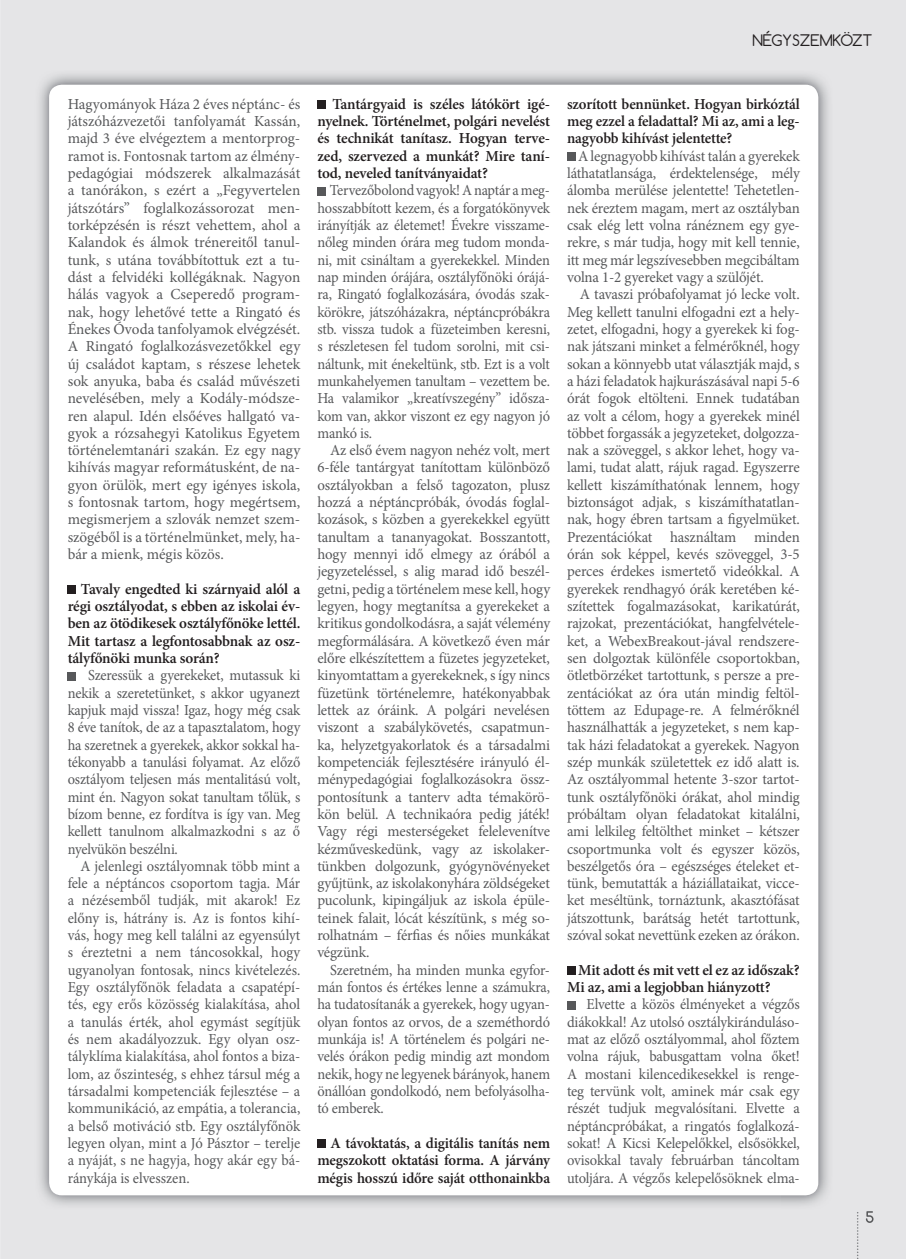
<style>
.page{position:relative;width:906px;height:1259px;background:#fff}
.page>*{position:absolute;margin:0;border:0;box-sizing:border-box;transform-origin:0 0}
.t1{font:15.3px/17.2px "Minion Pro";letter-spacing:-.01em;color:#57585a;text-align:justify}
.t2{font:15.3px/17.2px "Minion Pro";letter-spacing:-.01em;color:#57585a;text-align:justify;scale:.94 1}
.t3{font:15.3px/17.2px "Minion Pro";letter-spacing:-.01em;color:#57585a;text-align:justify;scale:.95 1}
.t4{font:600 15.3px/17.2px "Minion Pro";letter-spacing:-.01em;color:#231f20;text-align:justify}
.t5{font:15px "Comfortaa";color:#231f20}
</style>
<div class="page">
<div style="left:0;top:0;width:905px;height:1258px;background:#e5e5e7"></div>
<img style="left:35px;top:71px;width:797px;height:1138px">
<div style="left:49px;top:85px;width:768px;height:1110px;background:#fff;border-radius:13px"></div>
<div style="left:68px;top:585px;width:8px;height:8px;background:#231f20"></div>
<div style="left:68px;top:671px;width:8px;height:9px;background:#57585a"></div>
<div style="left:317px;top:100px;width:9px;height:9px;background:#231f20"></div>
<div style="left:317px;top:187px;width:9px;height:8px;background:#57585a"></div>
<div style="left:317px;top:1139px;width:9px;height:8px;background:#231f20"></div>
<div style="left:566px;top:152px;width:9px;height:9px;background:#57585a"></div>
<div style="left:566px;top:966px;width:9px;height:8px;background:#231f20"></div>
<div style="left:566px;top:1000px;width:9px;height:9px;background:#57585a"></div>
<svg style="left:865px;top:1210px;width:8px;height:12px"></svg>
<svg style="left:856px;top:1211px;width:2px;height:47px"></svg>
<p class="t5" style="left:752px;top:34px;width:122px">NÉGYSZEMKÖZT</p>
<p class="t1" style="left:68px;top:96px;width:234px">Hagyományok Háza 2 éves néptánc- és játszóházvezetői tanfolyamát Kassán, majd 3 éve elvégeztem a mentorprog&shy;ramot is. Fontosnak tartom az élmény&shy;pedagógiai módszerek alkalmazását a tanórákon, s ezért a „Fegyvertelen játszótárs” foglalkozássorozat men&shy;torképzésén is részt vehettem, ahol a Kalandok és álmok trénereitől tanul&shy;tunk, s utána továbbítottuk ezt a tu&shy;dást a felvidéki kollégáknak. Nagyon hálás vagyok a Cseperedő program&shy;nak, hogy lehetővé tette a Ringató és Énekes Óvoda tanfolyamok elvégzését.<br>A Ringató foglalkozásvezetőkkel egy új családot kaptam, s részese lehetek sok anyuka, baba és család művészeti nevelésében, mely a Kodály-módsze&shy;ren alapul. Idén elsőéves hallgató va&shy;gyok a rózsahegyi Katolikus Egyetem történelemtanári szakán. Ez egy nagy kihívás magyar reformátusként, de na&shy;gyon örülök, mert egy igényes iskola, s fontosnak tartom, hogy megértsem, megismerjem a szlovák nemzet szem&shy;szögéből is a történelmünket, mely, ha&shy;bár a mienk, mégis közös.</p>
<p class="t4" style="left:68px;top:581px;width:234px;text-indent:13px">Tavaly engedted ki szárnyaid alól a régi osztályodat, s ebben az iskolai év&shy;ben az ötödikesek osztályfőnöke lettél.<br>Mit tartasz a legfontosabbnak az osz&shy;tályfőnöki munka során?</p>
<p class="t2" style="left:68px;top:668px;width:249px;text-indent:20px">Szeressük a gyerekeket, mutassuk ki nekik a szeretetünket, s akkor ugyanezt kapjuk majd vissza! Igaz, hogy még csak 8 éve tanítok, de az a tapasztalatom, hogy ha szeretnek a gyerekek, akkor sokkal ha&shy;tékonyabb a tanulási folyamat. Az előző osztályom teljesen más mentalitású volt, mint én. Nagyon sokat tanultam tőlük, s bízom benne, ez fordítva is így van. Meg kellett tanulnom alkalmazkodni s az ő nyelvükön beszélni.</p>
<p class="t3" style="left:68px;top:858px;width:246px;text-indent:13px">A jelenlegi osztályomnak több mint a fele a néptáncos csoportom tagja. Már a nézésemből tudják, mit akarok! Ez előny is, hátrány is. Az is fontos kihí&shy;vás, hogy meg kell találni az egyensúlyt s éreztetni a nem táncosokkal, hogy ugyanolyan fontosak, nincs kivételezés.<br>Egy osztályfőnök feladata a csapatépí&shy;tés, egy erős közösség kialakítása, ahol a tanulás érték, ahol egymást segítjük és nem akadályozzuk. Egy olyan osz&shy;tályklíma kialakítása, ahol fontos a biza&shy;lom, az őszinteség, s ehhez társul még a társadalmi kompetenciák fejlesztése – a kommunikáció, az empátia, a tolerancia, a belső motiváció stb. Egy osztályfőnök legyen olyan, mint a Jó Pásztor – terelje a nyáját, s ne hagyja, hogy akár egy bá&shy;ránykája is elvesszen.</p>
<p class="t4" style="left:317px;top:96px;width:234px;text-indent:15px">Tantárgyaid is széles látókört igé&shy;nyelnek. Történelmet, polgári nevelést és technikát tanítasz. Hogyan terve&shy;zed, szervezed a munkát? Mire taní&shy;tod, neveled tanítványaidat?</p>
<p class="t2" style="left:317px;top:183px;width:249px;text-indent:12px">Tervezőbolond vagyok! A naptár a meg&shy;hosszabbított kezem, és a forgatókönyvek irányítják az életemet! Évekre visszame&shy;nőleg minden órára meg tudom monda&shy;ni, mit csináltam a gyerekekkel. Minden nap minden órájára, osztályfőnöki órájá&shy;ra, Ringató foglalkozására, óvodás szak&shy;körökre, játszóházakra, néptáncpróbákra stb. vissza tudok a füzeteimben keresni, s részletesen fel tudom sorolni, mit csi&shy;náltunk, mit énekeltünk, stb. Ezt is a volt munkahelyemen tanultam – vezettem be.<br>Ha valamikor „kreatívszegény” idősza&shy;kom van, akkor viszont ez egy nagyon jó mankó is.</p>
<p class="t1" style="left:317px;top:443px;width:234px;text-indent:13px">Az első évem nagyon nehéz volt, mert 6-féle tantárgyat tanítottam különböző osztályokban a felső tagozaton, plusz hozzá a néptáncpróbák, óvodás foglal&shy;kozások, s közben a gyerekekkel együtt tanultam a tananyagokat. Bosszantott, hogy mennyi idő elmegy az órából a jegyzeteléssel, s alig marad idő beszél&shy;getni, pedig a történelem mese kell, hogy legyen, hogy megtanítsa a gyerekeket a kritikus gondolkodásra, a saját vélemény megformálására. A következő éven már előre elkészítettem a füzetes jegyzeteket, kinyomtattam a gyerekeknek, s így nincs füzetünk történelemre, hatékonyabbak lettek az óráink. A polgári nevelésen viszont a szabálykövetés, csapatmun&shy;ka, helyzetgyakorlatok és a társadalmi kompetenciák fejlesztésére irányuló él&shy;ménypedagógiai foglalkozásokra össz&shy;pontosítunk a tanterv adta témakörö&shy;kön belül. A technikaóra pedig játék!<br>Vagy régi mesterségeket felelevenítve kézműveskedünk, vagy az iskolaker&shy;tünkben dolgozunk, gyógynövényeket gyűjtünk, az iskolakonyhára zöldségeket pucolunk, kipingáljuk az iskola épüle&shy;teinek falait, lócát készítünk, s még so&shy;rolhatnám – férfias és nőies munkákat végzünk.</p>
<p class="t2" style="left:317px;top:962px;width:249px;text-indent:13px">Szeretném, ha minden munka egyfor&shy;mán fontos és értékes lenne a számukra, ha tudatosítanák a gyerekek, hogy ugyan&shy;olyan fontos az orvos, de a szeméthordó munkája is! A történelem és polgári ne&shy;velés órákon pedig mindig azt mondom nekik, hogy ne legyenek bárányok, hanem önállóan gondolkodó, nem befolyásolha&shy;tó emberek.</p>
<p class="t4" style="left:317px;top:1135px;width:234px;text-indent:13px">A távoktatás, a digitális tanítás nem megszokott oktatási forma. A járvány mégis hosszú időre saját otthonainkba</p>
<p class="t4" style="left:566px;top:96px;width:234px">szorított bennünket. Hogyan birkóztál meg ezzel a feladattal? Mi az, ami a leg&shy;nagyobb kihívást jelentette?</p>
<p class="t1" style="left:566px;top:148px;width:234px;text-indent:11px">A legnagyobb kihívást talán a gyerekek láthatatlansága, érdektelensége, mély álomba merülése jelentette! Tehetetlen&shy;nek éreztem magam, mert az osztályban csak elég lett volna ránéznem egy gye&shy;rekre, s már tudja, hogy mit kell tennie, itt meg már legszívesebben megcibáltam volna 1-2 gyereket vagy a szülőjét.</p>
<p class="t1" style="left:566px;top:287px;width:234px;text-indent:13px">A tavaszi próbafolyamat jó lecke volt.<br>Meg kellett tanulni elfogadni ezt a hely&shy;zetet, elfogadni, hogy a gyerekek ki fog&shy;nak játszani minket a felmérőknél, hogy sokan a könnyebb utat választják majd, s a házi feladatok hajkurászásával napi 5-6 órát fogok eltölteni. Ennek tudatában az volt a célom, hogy a gyerekek minél többet forgassák a jegyzeteket, dolgozza&shy;nak a szöveggel, s akkor lehet, hogy va&shy;lami, tudat alatt, rájuk ragad. Egyszerre kellett kiszámíthatónak lennem, hogy biztonságot adjak, s kiszámíthatatlan&shy;nak, hogy ébren tartsam a figyelmüket.<br>Prezentációkat használtam minden órán sok képpel, kevés szöveggel, 3-5 perces érdekes ismertető videókkal. A gyerekek rendhagyó órák keretében ké&shy;szítettek fogalmazásokat, karikatúrát, rajzokat, prezentációkat, hangfelvétele&shy;ket, a WebexBreakout-jával rendszere&shy;sen dolgoztak különféle csoportokban, ötletbörzéket tartottunk, s persze a pre&shy;zentációkat az óra után mindig feltöl&shy;töttem az Edupage-re. A felmérőknél használhatták a jegyzeteket, s nem kap&shy;tak házi feladatokat a gyerekek. Nagyon szép munkák születettek ez idő alatt is.<br>Az osztályommal hetente 3-szor tartot&shy;tunk osztályfőnöki órákat, ahol mindig próbáltam olyan feladatokat kitalálni, ami lelkileg feltölthet minket – kétszer csoportmunka volt és egyszer közös, beszélgetős óra – egészséges ételeket et&shy;tünk, bemutatták a háziállataikat, vicce&shy;ket meséltünk, tornáztunk, akasztófásat játszottunk, barátság hetét tartottunk, szóval sokat nevettünk ezeken az órákon.</p>
<p class="t4" style="left:567px;top:962px;width:234px;text-indent:11px">Mit adott és mit vett el ez az időszak?<br>Mi az, ami a legjobban hiányzott?</p>
<p class="t3" style="left:566px;top:996px;width:246px;text-indent:19px">Elvette a közös élményeket a végzős diákokkal! Az utolsó osztálykiránduláso&shy;mat az előző osztályommal, ahol főztem volna rájuk, babusgattam volna őket!<br>A mostani kilencedikesekkel is renge&shy;teg tervünk volt, aminek már csak egy részét tudjuk megvalósítani. Elvette a néptáncpróbákat, a ringatós foglalkozá&shy;sokat! A Kicsi Kelepelőkkel, elsősökkel, ovisokkal tavaly februárban táncoltam utoljára. A végzős kelepelősöknek elma-</p>
</div>
